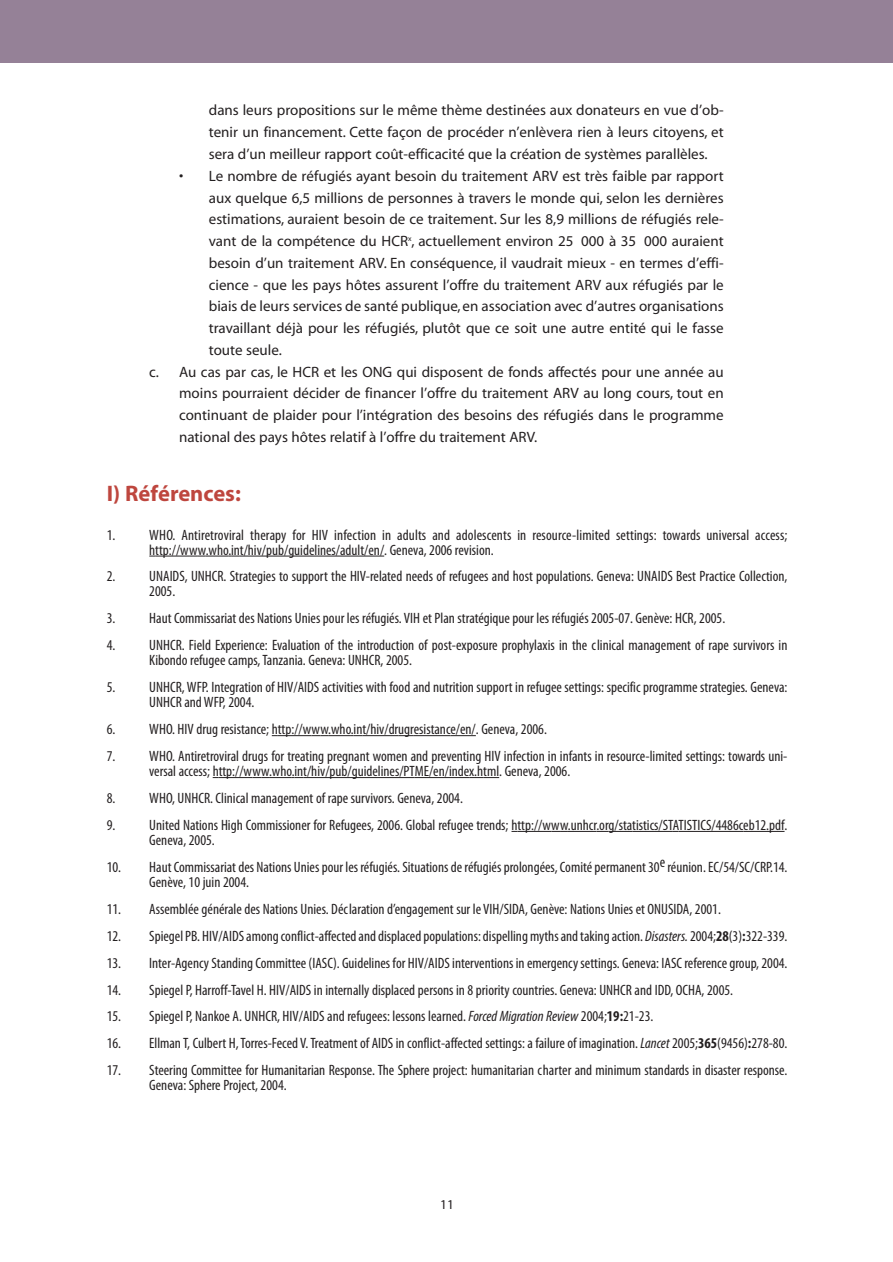
<style>
.page{position:relative;width:893px;height:1262px;background:#fff}
.page>*{position:absolute;margin:0;border:0;box-sizing:border-box;transform-origin:0 0}
.t1{font:700 22.5px "Myriad";color:#be463e}
.t2{font:condensed 15px/15px "Myriad Pro";color:#231f20}
.t3{font:15px/21.8px "Myriad";color:#231f20;text-align:justify}
.t4{font:13.5px "Myriad";color:#231f20}
.s1{font-style:italic}
.s2{font-weight:700}
</style>
<div class="page">
<hr style="left:155px;top:555px;width:34px;height:1px;background:#231f20">
<svg style="left:189px;top:555px;width:51px;height:1px"></svg>
<hr style="left:240px;top:555px;width:144px;height:1px;background:#231f20">
<hr style="left:278px;top:735px;width:33px;height:1px;background:#231f20">
<svg style="left:311px;top:735px;width:51px;height:1px"></svg>
<hr style="left:362px;top:735px;width:36px;height:1px;background:#231f20">
<svg style="left:398px;top:735px;width:16px;height:1px"></svg>
<hr style="left:414px;top:735px;width:36px;height:1px;background:#231f20">
<svg style="left:450px;top:735px;width:26px;height:1px"></svg>
<hr style="left:219px;top:777px;width:33px;height:1px;background:#231f20">
<svg style="left:252px;top:777px;width:51px;height:1px"></svg>
<hr style="left:303px;top:777px;width:112px;height:1px;background:#231f20">
<hr style="left:415px;top:777px;width:54px;height:1px;background:#231f20">
<svg style="left:469px;top:777px;width:30px;height:1px"></svg>
<hr style="left:517px;top:831px;width:34px;height:1px;background:#231f20">
<svg style="left:551px;top:831px;width:81px;height:1px"></svg>
<hr style="left:632px;top:831px;width:40px;height:1px;background:#231f20">
<hr style="left:678px;top:831px;width:65px;height:1px;background:#231f20">
<hr style="left:743px;top:831px;width:41px;height:1px;background:#231f20">
<p class="t3" style="left:209px;top:101px;width:516px">dans leurs propositions sur le même thème destinées aux donateurs en vue d’ob&shy;tenir un financement. Cette façon de procéder n’enlèvera rien à leurs citoyens, et sera d’un meilleur rapport coût-efficacité que la création de systèmes parallèles.</p>
<p class="t3" style="left:179px;top:166px;width:546px">• Le nombre de réfugiés ayant besoin du traitement ARV est très faible par rapport</p>
<p class="t3" style="left:209px;top:188px;width:516px">aux quelque 6,5 millions de personnes à travers le monde qui, selon les dernières</p>
<p class="t3" style="left:209px;top:209px;width:516px">estimations, auraient besoin de ce traitement. Sur les 8,9 millions de réfugiés rele-</p>
<p class="t3" style="left:209px;top:231px;width:516px">vant de la compétence du HCR<sup>x</sup>, actuellement environ 25 000 à 35 000 auraient</p>
<p class="t3" style="left:209px;top:253px;width:516px">besoin d’un traitement ARV. En conséquence, il vaudrait mieux - en termes d’effi-</p>
<p class="t3" style="left:209px;top:275px;width:516px">cience - que les pays hôtes assurent l’offre du traitement ARV aux réfugiés par le</p>
<p class="t3" style="left:209px;top:296px;width:516px">biais de leurs services de santé publique, en association avec d’autres organisations</p>
<p class="t3" style="left:209px;top:318px;width:516px">travaillant déjà pour les réfugiés, plutôt que ce soit une autre entité qui le fasse</p>
<p class="t3" style="left:209px;top:340px;width:74px">toute seule.</p>
<p class="t3" style="left:149px;top:362px;width:575px">c. Au cas par cas, le HCR et les ONG qui disposent de fonds affectés pour une année au</p>
<p class="t3" style="left:179px;top:383px;width:546px">moins pourraient décider de financer l’offre du traitement ARV au long cours, tout en</p>
<p class="t3" style="left:179px;top:405px;width:546px">continuant de plaider pour l’intégration des besoins des réfugiés dans le programme</p>
<p class="t3" style="left:179px;top:427px;width:360px">national des pays hôtes relatif à l’offre du traitement ARV.</p>
<h1 class="t1" style="left:107px;top:485px;width:136px">I) Références:</h1>
<p class="t2" style="left:149px;top:528px;width:639px;text-indent:-43px">1. WHO. Antiretroviral therapy for HIV infection in adults and adolescents in resource-limited settings: towards universal access; http://www.who.int/hiv/pub/guidelines/adult/en/. Geneva, 2006 revision.</p>
<p class="t2" style="left:149px;top:570px;width:639px;text-indent:-43px">2. UNAIDS, UNHCR. Strategies to support the HIV-related needs of refugees and host populations. Geneva: UNAIDS Best Practice Collection,<br>2005.</p>
<p class="t2" style="left:107px;top:612px;width:620px">3. Haut Commissariat des Nations Unies pour les réfugiés. VIH et Plan stratégique pour les réfugiés 2005-07. Genève: HCR, 2005.</p>
<p class="t2" style="left:149px;top:639px;width:639px;text-indent:-43px">4. UNHCR. Field Experience: Evaluation of the introduction of post-exposure prophylaxis in the clinical management of rape survivors in<br>Kibondo refugee camps, Tanzania. Geneva: UNHCR, 2005.</p>
<p class="t2" style="left:149px;top:681px;width:639px;text-indent:-43px">5. UNHCR, WFP. Integration of HIV/AIDS activities with food and nutrition support in refugee settings: specific programme strategies. Geneva:<br>UNHCR and WFP, 2004.</p>
<p class="t2" style="left:107px;top:723px;width:441px">6. WHO. HIV drug resistance; http://www.who.int/hiv/drugresistance/en/. Geneva, 2006.</p>
<p class="t2" style="left:149px;top:750px;width:639px;text-indent:-43px">7. WHO. Antiretroviral drugs for treating pregnant women and preventing HIV infection in infants in resource-limited settings: towards uni&shy;versal access; http://www.who.int/hiv/pub/guidelines/PTME/en/index.html. Geneva, 2006.</p>
<p class="t2" style="left:107px;top:792px;width:357px">8. WHO, UNHCR. Clinical management of rape survivors. Geneva, 2004.</p>
<p class="t2" style="left:149px;top:818px;width:639px;text-indent:-43px">9. United Nations High Commissioner for Refugees, 2006. Global refugee trends; http://www.unhcr.org/statistics/STATISTICS/4486ceb12.pdf.<br>Geneva, 2005.</p>
<p class="t2" style="left:149px;top:860px;width:639px;text-indent:-43px">10. Haut Commissariat des Nations Unies pour les réfugiés. Situations de réfugiés prolongées, Comité permanent 30e réunion. EC/54/SC/CRP.14.<br>Genève, 10 juin 2004.</p>
<p class="t2" style="left:107px;top:902px;width:615px">11. Assemblée générale des Nations Unies. Déclaration d’engagement sur le VIH/SIDA, Genève: Nations Unies et ONUSIDA, 2001.</p>
<p class="t2" style="left:107px;top:929px;width:682px">12. Spiegel PB. HIV/AIDS among conflict-affected and displaced populations: dispelling myths and taking action. <span class="s1">Disasters.</span>2004;<span class="s2">28</span>(3)<span class="s2">:</span>322-339.</p>
<p class="t2" style="left:107px;top:956px;width:682px">13. Inter-Agency Standing Committee (IASC). Guidelines for HIV/AIDS interventions in emergency settings. Geneva: IASC reference group, 2004.</p>
<p class="t2" style="left:107px;top:983px;width:628px">14. Spiegel P, Harroff-Tavel H. HIV/AIDS in internally displaced persons in 8 priority countries. Geneva: UNHCR and IDD, OCHA, 2005.</p>
<p class="t2" style="left:107px;top:1010px;width:548px">15. Spiegel P, Nankoe A. UNHCR, HIV/AIDS and refugees: lessons learned. <span class="s1">Forced Migration Review</span> 2004;<span class="s2">19:</span>21-23.</p>
<p class="t2" style="left:107px;top:1037px;width:682px">16. Ellman T, Culbert H, Torres-Feced V. Treatment of AIDS in conflict-affected settings: a failure of imagination. <span class="s1">Lancet</span> 2005;<span class="s2">365</span>(9456)<span class="s2">:</span>278-80.</p>
<p class="t2" style="left:149px;top:1064px;width:639px;text-indent:-43px">17. Steering Committee for Humanitarian Response. The Sphere project: humanitarian charter and minimum standards in disaster response.<br>Geneva: Sphere Project, 2004.</p>
<p class="t4" style="left:440px;top:1199px;width:15px">11</p>
</div>
